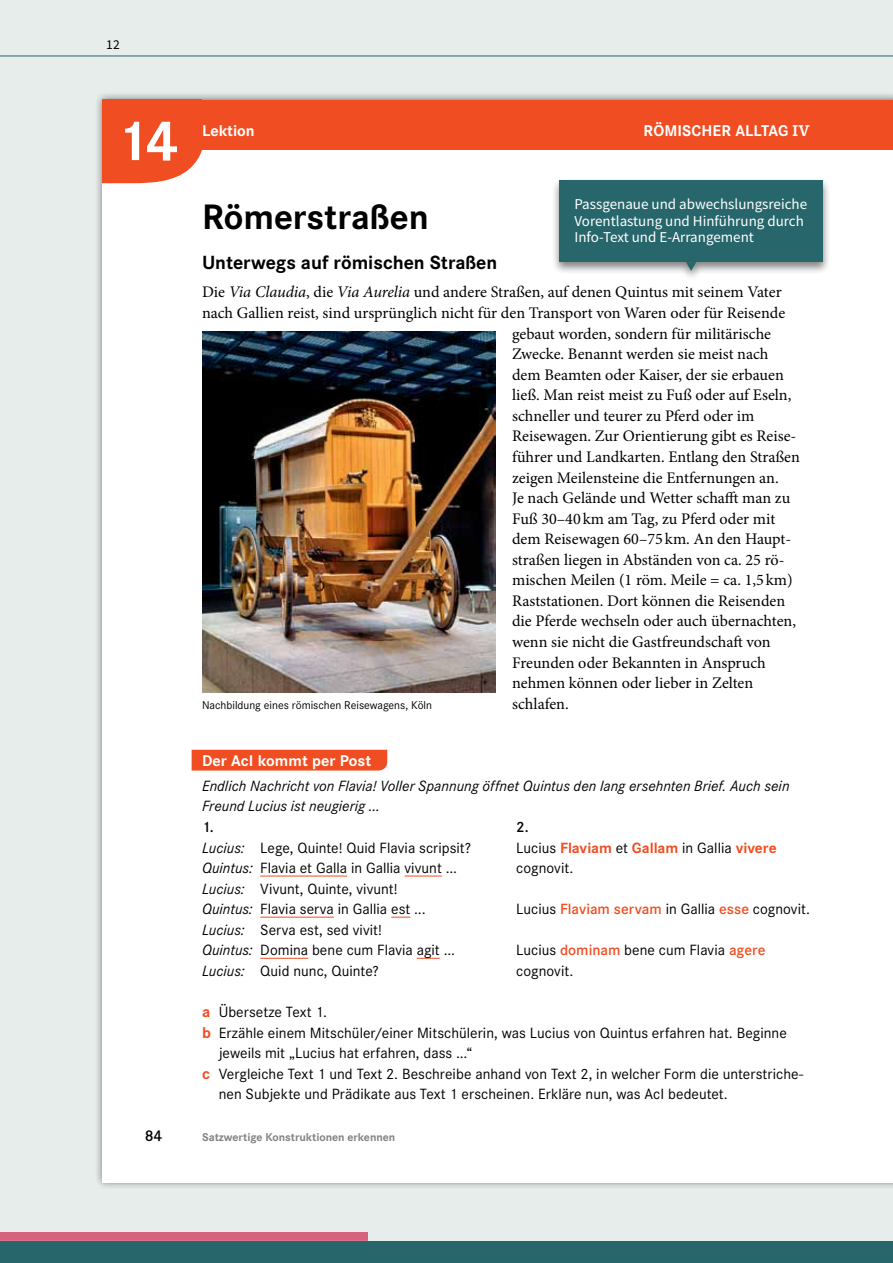
<style>
.page{position:relative;width:893px;height:1263px;background:#e6edeb}
.page>*{position:absolute;margin:0;border:0;box-sizing:border-box;transform-origin:0 0}
.t1{font:700 58.8px "Corporate S Latein";color:#fff}
.t2{font:700 36.75px "Corporate S Latein";color:#000}
.t3{font:700 19.8px "Corporate S Latein";color:#000}
.t4{font:16.2px "Minion Pro";color:#000}
.t5{font:700 16.2px "Corporate S Latein";letter-spacing:.005em;color:#fff}
.t6{font:700 16.2px "Corporate CVS";letter-spacing:.005em;color:#fff}
.t7{font:16.2px "Corporate CVS Demi";color:#000}
.t8{font:15.45px/20.5px "Corporate S Latein";color:#000}
.t9{font:italic 15.45px/20.5px "Corporate S Latein";color:#000}
.t10{font:15.45px "Corporate CVS Demi";color:#000}
.t11{font:15px/16.5px "Source Sans Pro";color:#fff}
.t12{font:13.5px "Source Sans Pro";color:#000}
.t13{font:11.7px "Corporate S Latein";color:#000}
.t14{font:700 11.7px "Corporate S Latein";color:#808284}
.s1{font-family:"Corporate CVE"}
.s2{font-style:italic;font-size:16.35px}
.s3{font-style:italic}
.s4{font-weight:700;color:#f04e22}
.s5{font-family:"Corporate CVS Demi";color:#f04e22}
.s6{font-weight:700;font-size:16.2px;color:#f04e22}
</style>
<div class="page">
<div style="left:94px;top:92px;width:799px;height:1098px;background:#000;opacity:.5"></div>
<div style="left:102px;top:100px;width:791px;height:1082px;background:#fff"></div>
<hr style="left:892px;top:100px;width:1px;height:927px;background:#feeee3">
<hr style="left:260px;top:876px;width:87px;height:1px;background:#f04e22">
<hr style="left:405px;top:876px;width:37px;height:1px;background:#f04e22">
<hr style="left:260px;top:917px;width:74px;height:1px;background:#f04e22">
<svg style="left:391px;top:917px;width:19px;height:1px"></svg>
<hr style="left:260px;top:958px;width:48px;height:1px;background:#f04e22">
<svg style="left:417px;top:958px;width:23px;height:1px"></svg>
<div style="left:192px;top:750px;width:195px;height:20px;background:#f04e22"></div>
<img style="left:202px;top:331px;width:293px;height:361px">
<div style="left:102px;top:100px;width:791px;height:50px;background:#f04e22"></div>
<svg style="left:102px;top:150px;width:100px;height:33px"></svg>
<div style="left:551px;top:177px;width:280px;height:97px;background:#000;opacity:.5"></div>
<div style="left:559px;top:181px;width:264px;height:81px;background:#27666b"></div>
<div style="left:0;top:1232px;width:368px;height:10px;background:#d6637c"></div>
<div style="left:0;top:1242px;width:893px;height:21px;background:#27666b"></div>
<hr style="left:0;top:56px;width:893px;height:1px;background:#27666b">
<div style="left:679px;top:258px;width:24px;height:24px;background:#000;opacity:.5"></div>
<svg style="left:686px;top:262px;width:10px;height:9px"></svg>
<p class="t12" style="left:106px;top:36px;width:15px">12</p>
<h1 class="t1" style="left:115px;top:107px;width:65px">14</h1>
<p class="t5" style="left:202px;top:122px;width:54px">Lektion</p>
<p class="t5" style="left:644px;top:122px;width:168px">RÖMISCHER ALLTAG <span class="s1">IV</span></p>
<p class="t11" style="left:574px;top:196px;width:234px">Passgenaue und abwechslungsreiche<br>Vorentlastung und Hinführung durch<br>Info-Text und E-Arrangement</p>
<h2 class="t2" style="left:202px;top:195px;width:228px">Römerstraßen</h2>
<p class="t3" style="left:202px;top:251px;width:297px">Unterwegs auf römischen Straßen</p>
<p class="t4" style="left:202px;top:281px;width:581px">Die <span class="s2">Via Claudia</span>, die <span class="s2">Via Aurelia</span> und andere Straßen, auf denen Quintus mit seinem Vater</p>
<p class="t4" style="left:202px;top:302px;width:585px">nach Gallien reist, sind ursprünglich nicht für den Transport von Waren oder für Reisende</p>
<p class="t4" style="left:512px;top:323px;width:260px">gebaut worden, sondern für militärische</p>
<p class="t4" style="left:512px;top:343px;width:258px">Zwecke. Benannt werden sie meist nach</p>
<p class="t4" style="left:512px;top:364px;width:273px">dem Beamten oder Kaiser, der sie erbauen</p>
<p class="t4" style="left:512px;top:384px;width:281px">ließ. Man reist meist zu Fuß oder auf Eseln,</p>
<p class="t4" style="left:512px;top:405px;width:244px">schneller und teurer zu Pferd oder im</p>
<p class="t4" style="left:512px;top:425px;width:286px">Reisewagen. Zur Orientierung gibt es Reise-</p>
<p class="t4" style="left:512px;top:446px;width:289px">führer und Landkarten. Entlang den Straßen</p>
<p class="t4" style="left:512px;top:466px;width:268px">zeigen Meilensteine die Entfernungen an.</p>
<p class="t4" style="left:512px;top:487px;width:280px">Je nach Gelände und Wetter schafft man zu</p>
<p class="t4" style="left:512px;top:508px;width:265px">Fuß 30–40 km am Tag, zu Pferd oder mit</p>
<p class="t4" style="left:512px;top:528px;width:281px">dem Reisewagen 60–75 km. An den Haupt-</p>
<p class="t4" style="left:512px;top:549px;width:274px">straßen liegen in Abständen von ca. 25 rö-</p>
<p class="t4" style="left:512px;top:569px;width:282px">mischen Meilen (1 röm. Meile = ca. 1,5 km)</p>
<p class="t4" style="left:512px;top:590px;width:275px">Raststationen. Dort können die Reisenden</p>
<p class="t4" style="left:512px;top:610px;width:285px">die Pferde wechseln oder auch übernachten,</p>
<p class="t4" style="left:512px;top:631px;width:260px">wenn sie nicht die Gastfreundschaft von</p>
<p class="t4" style="left:512px;top:651px;width:255px">Freunden oder Bekannten in Anspruch</p>
<p class="t4" style="left:512px;top:672px;width:243px">nehmen können oder lieber in Zelten</p>
<p class="t4" style="left:512px;top:693px;width:58px">schlafen.</p>
<p class="t13" style="left:202px;top:698px;width:232px">Nachbildung eines römischen Reisewagens, Köln</p>
<p class="t6" style="left:202px;top:751px;width:171px">Der aci kommt per Post</p>
<p class="t9" style="left:202px;top:775px;width:589px">Endlich Nachricht von Flavia! Voller Spannung öffnet Quintus den lang ersehnten Brief. Auch sein<br>Freund Lucius ist neugierig ...</p>
<p class="t10" style="left:202px;top:818px;width:13px">1.</p>
<p class="t8" style="left:202px;top:837px;width:271px"><span class="s3">Lucius:</span> Lege, Quinte! Quid Flavia scripsit?<br><span class="s3">Quintus:</span> Flavia et Galla in Gallia vivunt ...<br><span class="s3">Lucius:</span> Vivunt, Quinte, vivunt!<br><span class="s3">Quintus:</span> Flavia serva in Gallia est ...<br><span class="s3">Lucius:</span> Serva est, sed vivit!<br><span class="s3">Quintus:</span> Domina bene cum Flavia agit ...<br><span class="s3">Lucius:</span> Quid nunc, Quinte?</p>
<p class="t10" style="left:516px;top:818px;width:14px">2.</p>
<p class="t8" style="left:516px;top:837px;width:262px">Lucius <span class="s4">Flaviam</span> et <span class="s4">Gallam</span> in Gallia <span class="s4">vivere </span>cognovit.</p>
<p class="t8" style="left:516px;top:899px;width:295px">Lucius <span class="s5">Flaviam servam</span> in Gallia <span class="s5">esse</span> cognovit.</p>
<p class="t8" style="left:516px;top:940px;width:251px">Lucius <span class="s5">dominam</span> bene cum Flavia <span class="s5">agere </span>cognovit.</p>
<p class="t8" style="left:202px;top:1002px;width:127px"><span class="s6">a</span> Übersetze Text 1.</p>
<p class="t8" style="left:202px;top:1022px;width:586px"><span class="s6">b</span> Erzähle einem Mitschüler/einer Mitschülerin, was Lucius von Quintus erfahren hat. Beginne</p>
<p class="t8" style="left:219px;top:1043px;width:255px">jeweils mit „Lucius hat erfahren, dass ...“</p>
<p class="t8" style="left:202px;top:1063px;width:603px"><span class="s6">c</span> Vergleiche Text 1 und Text 2. Beschreibe anhand von Text 2, in welcher Form die unterstriche-</p>
<p class="t8" style="left:219px;top:1084px;width:511px">nen Subjekte und Prädikate aus Text 1 erscheinen. Erkläre nun, was AcI bedeutet.</p>
<p class="t7" style="left:145px;top:1126px;width:19px">84</p>
<p class="t14" style="left:202px;top:1130px;width:195px">Satzwertige Konstruktionen erkennen</p>
</div>
